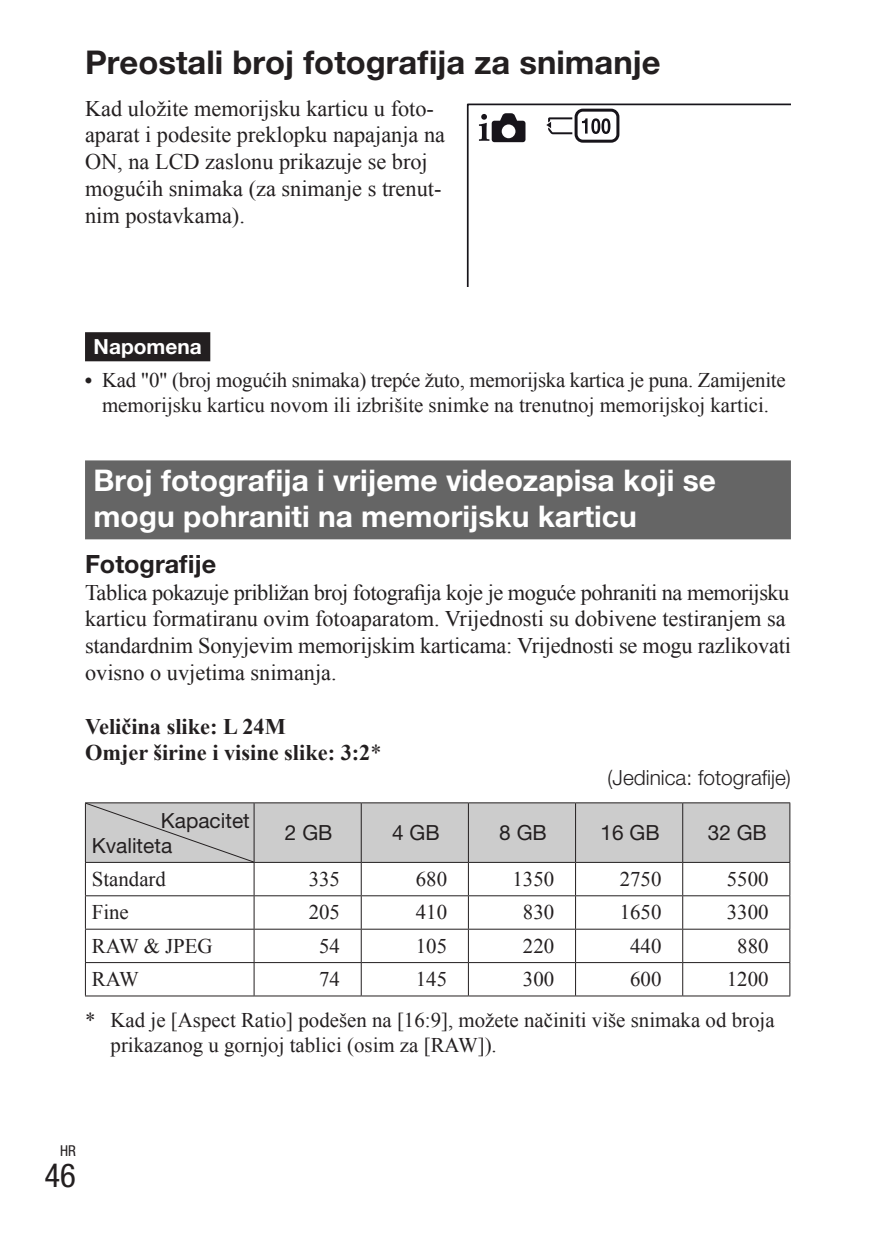
<style>
.page{position:relative;width:893px;height:1259px;background:#fff}
.page>*{position:absolute;margin:0;border:0;box-sizing:border-box;transform-origin:0 0}
.t1{font:condensed 33px "Helvetica Neue LT Pro";color:#231f20}
.Podnaslov1{font:700 32.7px "Helvetica Neue LT Pro";color:#231f20}
.Podnaslov2{font:700 30px/36px "Helvetica Neue LT Pro";color:#fff}
.Podnaslov3{font:700 25.2px "Helvetica Neue LT Pro";color:#231f20}
.t2{font:22.2px/26.7px "Times New Roman";color:#231f20}
.Normal4{font:700 22.2px "Times New Roman";color:#231f20}
.Bul-tocka{font:21px/25.2px "Times New Roman";color:#231f20;text-align:center}
.Bul-zvjezd{font:21px/25.2px "Times New Roman";color:#231f20}
.Normal1{font:21px "Times New Roman";color:#231f20}
.Normal8{font:21px "Helvetica Neue LT Pro";color:#231f20}
.Normal7{font:300 21px "Helvetica Neue LT Pro";color:#231f20}
.Podnaslov5{font:700 21px "Helvetica Neue LT Pro";color:#fff}
.t3{font:condensed 15px "Helvetica Neue LT Pro";color:#231f20}
.s1{font-family:"Sy Play 2"}
.s2{font-weight:400}
</style>
<div class="page">
<div style="left:85px;top:332px;width:125px;height:29px;background:#231f20"></div>
<div style="left:85px;top:460px;width:706px;height:79px;background:#656565"></div>
<hr style="left:361px;top:862px;width:1px;height:33px;background:#231f20">
<hr style="left:468px;top:862px;width:1px;height:33px;background:#231f20">
<hr style="left:575px;top:862px;width:1px;height:33px;background:#231f20">
<hr style="left:682px;top:862px;width:1px;height:33px;background:#231f20">
<hr style="left:254px;top:895px;width:107px;height:1px;background:#231f20">
<hr style="left:361px;top:895px;width:107px;height:1px;background:#231f20">
<hr style="left:361px;top:896px;width:1px;height:33px;background:#231f20">
<hr style="left:468px;top:895px;width:108px;height:1px;background:#231f20">
<hr style="left:468px;top:896px;width:1px;height:33px;background:#231f20">
<hr style="left:576px;top:895px;width:107px;height:1px;background:#231f20">
<hr style="left:575px;top:896px;width:1px;height:33px;background:#231f20">
<hr style="left:683px;top:895px;width:107px;height:1px;background:#231f20">
<hr style="left:682px;top:896px;width:1px;height:33px;background:#231f20">
<hr style="left:254px;top:928px;width:107px;height:1px;background:#231f20">
<hr style="left:361px;top:928px;width:107px;height:1px;background:#231f20">
<hr style="left:361px;top:929px;width:1px;height:33px;background:#231f20">
<hr style="left:468px;top:928px;width:108px;height:1px;background:#231f20">
<hr style="left:468px;top:929px;width:1px;height:33px;background:#231f20">
<hr style="left:576px;top:928px;width:107px;height:1px;background:#231f20">
<hr style="left:575px;top:929px;width:1px;height:33px;background:#231f20">
<hr style="left:683px;top:928px;width:107px;height:1px;background:#231f20">
<hr style="left:682px;top:929px;width:1px;height:33px;background:#231f20">
<hr style="left:254px;top:962px;width:107px;height:1px;background:#231f20">
<hr style="left:361px;top:962px;width:107px;height:1px;background:#231f20">
<hr style="left:361px;top:963px;width:1px;height:32px;background:#231f20">
<hr style="left:468px;top:962px;width:108px;height:1px;background:#231f20">
<hr style="left:468px;top:963px;width:1px;height:32px;background:#231f20">
<hr style="left:576px;top:962px;width:107px;height:1px;background:#231f20">
<hr style="left:575px;top:963px;width:1px;height:32px;background:#231f20">
<hr style="left:683px;top:962px;width:107px;height:1px;background:#231f20">
<hr style="left:682px;top:963px;width:1px;height:32px;background:#231f20">
<hr style="left:254px;top:862px;width:1px;height:33px;background:#231f20">
<hr style="left:85px;top:895px;width:169px;height:1px;background:#231f20">
<hr style="left:254px;top:896px;width:1px;height:33px;background:#231f20">
<hr style="left:85px;top:928px;width:169px;height:1px;background:#231f20">
<hr style="left:254px;top:929px;width:1px;height:33px;background:#231f20">
<hr style="left:85px;top:962px;width:169px;height:1px;background:#231f20">
<hr style="left:254px;top:963px;width:1px;height:32px;background:#231f20">
<hr style="left:85px;top:862px;width:1px;height:33px;background:#231f20">
<hr style="left:789px;top:862px;width:1px;height:33px;background:#231f20">
<hr style="left:85px;top:896px;width:1px;height:33px;background:#231f20">
<hr style="left:789px;top:896px;width:1px;height:33px;background:#231f20">
<hr style="left:85px;top:929px;width:1px;height:33px;background:#231f20">
<hr style="left:789px;top:929px;width:1px;height:33px;background:#231f20">
<hr style="left:85px;top:963px;width:1px;height:32px;background:#231f20">
<hr style="left:789px;top:963px;width:1px;height:32px;background:#231f20">
<hr style="left:85px;top:995px;width:169px;height:1px;background:#231f20">
<hr style="left:254px;top:995px;width:107px;height:1px;background:#231f20">
<hr style="left:361px;top:995px;width:107px;height:1px;background:#231f20">
<hr style="left:468px;top:995px;width:108px;height:1px;background:#231f20">
<hr style="left:576px;top:995px;width:107px;height:1px;background:#231f20">
<hr style="left:683px;top:995px;width:107px;height:1px;background:#231f20">
<hr style="left:85px;top:802px;width:169px;height:1px;background:#231f20">
<hr style="left:254px;top:802px;width:107px;height:1px;background:#231f20">
<hr style="left:361px;top:802px;width:107px;height:1px;background:#231f20">
<hr style="left:468px;top:802px;width:108px;height:1px;background:#231f20">
<hr style="left:576px;top:802px;width:107px;height:1px;background:#231f20">
<hr style="left:683px;top:802px;width:107px;height:1px;background:#231f20">
<hr style="left:85px;top:862px;width:169px;height:1px;background:#231f20">
<hr style="left:254px;top:862px;width:107px;height:1px;background:#231f20">
<hr style="left:361px;top:862px;width:107px;height:1px;background:#231f20">
<hr style="left:468px;top:862px;width:108px;height:1px;background:#231f20">
<hr style="left:576px;top:862px;width:107px;height:1px;background:#231f20">
<hr style="left:683px;top:862px;width:107px;height:1px;background:#231f20">
<div style="left:85px;top:803px;width:705px;height:59px;background:#ccc"></div>
<svg style="left:467px;top:104px;width:324px;height:182px"></svg>
<svg style="left:546px;top:104px;width:78px;height:43px"></svg>
<div style="left:575px;top:109px;width:44px;height:34px;border:3px solid #17141a;border-radius:7px"></div>
<p class="Podnaslov1" style="left:85px;top:43px;width:577px">Preostali broj fotografija za snimanje</p>
<p class="t2" style="left:85px;top:95px;width:362px">Kad uložite memorijsku karticu u foto&shy;aparat i podesite preklopku napajanja na ON, na LCD zaslonu prikazuje se broj mogućih snimaka (za snimanje s trenut&shy;nim postavkama).</p>
<p class="Podnaslov5" style="left:94px;top:333px;width:110px">Napomena</p>
<p class="Bul-tocka" style="left:85px;top:367px;width:702px"><span class="s1">5</span> Kad "0" (broj mogućih snimaka) trepće žuto, memorijska kartica je puna. Zamijenite memorijsku karticu novom ili izbrišite snimke na trenutnoj memorijskoj kartici.</p>
<p class="Podnaslov2" style="left:94px;top:461px;width:624px">Broj fotografija i vrijeme videozapisa koji se mogu pohraniti na memorijsku karticu</p>
<p class="Podnaslov3" style="left:85px;top:548px;width:133px">Fotografije</p>
<p class="t2" style="left:85px;top:578px;width:707px">Tablica pokazuje približan broj fotografija koje je moguće pohraniti na memorijsku karticu formatiranu ovim fotoaparatom. Vrijednosti su dobivene testiranjem sa standardnim Sonyjevim memorijskim karticama: Vrijednosti se mogu razlikovati ovisno o uvjetima snimanja.</p>
<p class="Normal4" style="left:85px;top:711px;width:202px">Veličina slike: L 24M</p>
<p class="Normal4" style="left:85px;top:737px;width:298px">Omjer širine i visine slike: 3:2<span class="s2">*</span></p>
<p class="Normal7" style="left:608px;top:765px;width:185px">(Jedinica: fotografije)</p>
<p class="Normal8" style="left:161px;top:807px;width:90px">Kapacitet</p>
<p class="Normal8" style="left:92px;top:832px;width:82px">Kvaliteta</p>
<p class="Normal8" style="left:285px;top:820px;width:49px">2 GB</p>
<p class="Normal8" style="left:392px;top:820px;width:49px">4 GB</p>
<p class="Normal8" style="left:499px;top:820px;width:49px">8 GB</p>
<p class="Normal8" style="left:601px;top:820px;width:61px">16 GB</p>
<p class="Normal8" style="left:708px;top:820px;width:61px">32 GB</p>
<p class="Normal1" style="left:92px;top:865px;width:76px">Standard</p>
<p class="Normal1" style="left:309px;top:865px;width:33px">335</p>
<p class="Normal1" style="left:416px;top:865px;width:33px">680</p>
<p class="Normal1" style="left:512px;top:865px;width:43px">1350</p>
<p class="Normal1" style="left:620px;top:865px;width:43px">2750</p>
<p class="Normal1" style="left:727px;top:865px;width:43px">5500</p>
<p class="Normal1" style="left:92px;top:898px;width:39px">Fine</p>
<p class="Normal1" style="left:309px;top:898px;width:33px">205</p>
<p class="Normal1" style="left:416px;top:898px;width:33px">410</p>
<p class="Normal1" style="left:523px;top:898px;width:33px">830</p>
<p class="Normal1" style="left:620px;top:898px;width:43px">1650</p>
<p class="Normal1" style="left:727px;top:898px;width:43px">3300</p>
<p class="Normal1" style="left:92px;top:931px;width:122px">RAW &amp; JPEG</p>
<p class="Normal1" style="left:319px;top:931px;width:22px">54</p>
<p class="Normal1" style="left:416px;top:931px;width:33px">105</p>
<p class="Normal1" style="left:523px;top:931px;width:33px">220</p>
<p class="Normal1" style="left:630px;top:931px;width:33px">440</p>
<p class="Normal1" style="left:737px;top:931px;width:33px">880</p>
<p class="Normal1" style="left:92px;top:965px;width:49px">RAW</p>
<p class="Normal1" style="left:319px;top:965px;width:22px">74</p>
<p class="Normal1" style="left:416px;top:965px;width:33px">145</p>
<p class="Normal1" style="left:523px;top:965px;width:33px">300</p>
<p class="Normal1" style="left:630px;top:965px;width:33px">600</p>
<p class="Normal1" style="left:727px;top:965px;width:43px">1200</p>
<p class="Bul-zvjezd" style="left:111px;top:1007px;width:665px;text-indent:-26px">* Kad je [Aspect Ratio] podešen na [16:9], možete načiniti više snimaka od broja prikazanog u gornjoj tablici (osim za [RAW]).</p>
<p class="t3" style="left:60px;top:1142px;width:17px">HR</p>
<h1 class="t1" style="left:44px;top:1156px;width:33px">46</h1>
</div>
